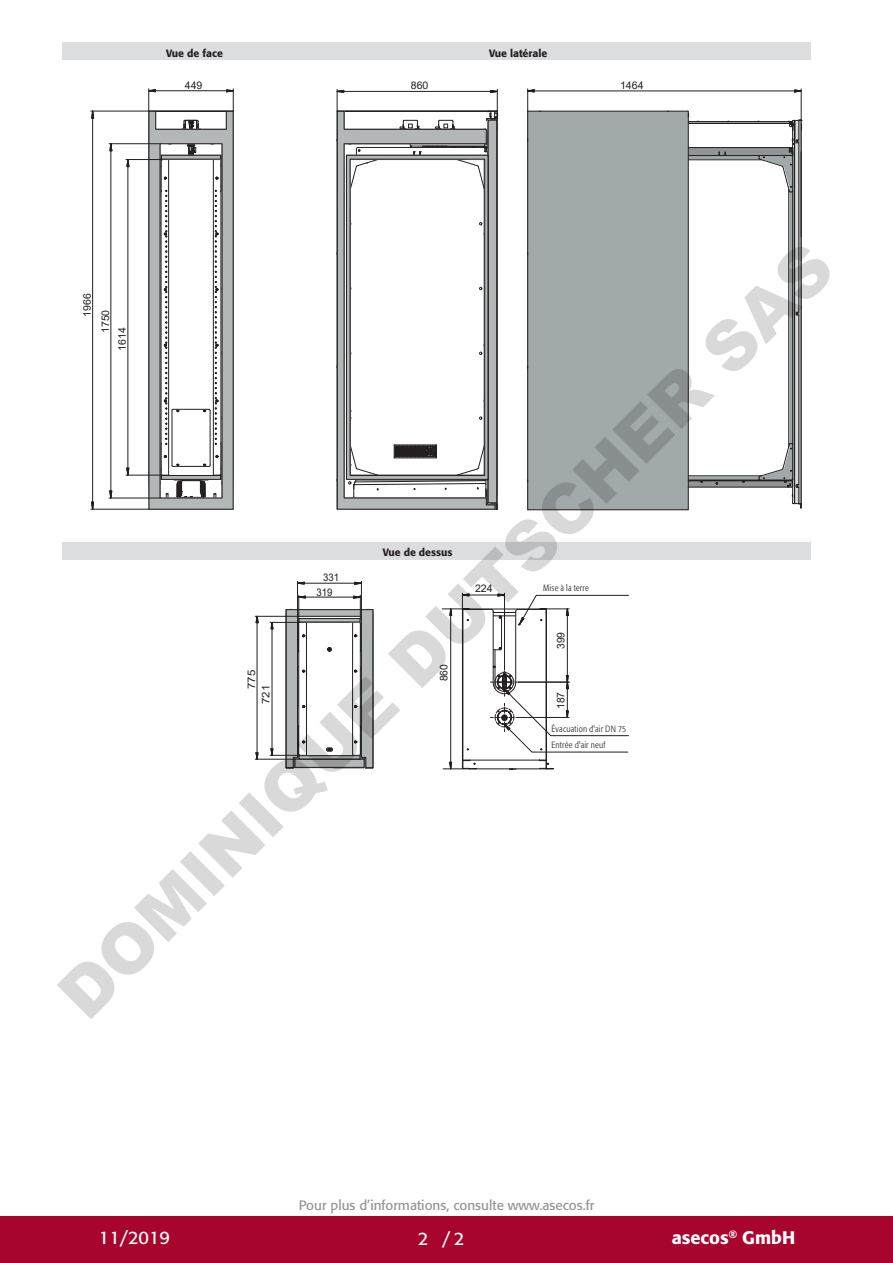
<style>
.page{position:relative;width:893px;height:1263px;background:#fff}
.page>*{position:absolute;margin:0;border:0;box-sizing:border-box;transform-origin:0 0}
.t1{font:900 67.95px "Arial";color:rgb(0 0 0/.15)}
.t2{font:500 18px "Formata Pro";color:#fff}
.t3{font:18px "Formata Pro";color:#fff}
.CB_AF_U4-Fachhaendle{font:13.5px "Formata Pro";color:#939598}
.t4{font:10.5px "Arial";color:#231f20}
.t5{font:500 10.5px "Formata Pro";color:#231f20}
.t6{font:10.5px/14.4px "Arial";color:#231f20;scale:1.09 1}
.t7{font:10.5px/14.9px "Arial";color:#231f20;scale:.92 1}
.t8{font:300 condensed 9px/15.6px "Formata Pro";letter-spacing:.025em;color:#231f20}
</style>
<div class="page">
<div style="left:0;top:1216px;width:893px;height:47px;background:#a7052d"></div>
<div style="left:63px;top:43px;width:748px;height:17px;background:#dcdddf"></div>
<div style="left:687px;top:111px;width:2px;height:399px;border:1px solid #231f20"></div>
<hr style="left:528px;top:111px;width:160px;height:1px;background:#231f20">
<hr style="left:528px;top:509px;width:160px;height:1px;background:#231f20">
<svg style="left:687px;top:113px;width:115px;height:396px"></svg>
<hr style="left:801px;top:152px;width:1px;height:85px;background:#231f20">
<svg style="left:794px;top:89px;width:7px;height:4px"></svg>
<hr style="left:534px;top:91px;width:261px;height:1px;background:#231f20">
<hr style="left:801px;top:89px;width:1px;height:32px;background:#231f20">
<div style="left:63px;top:542px;width:748px;height:17px;background:#dcdddf"></div>
<svg style="left:109px;top:144px;width:4px;height:18px"></svg>
<svg style="left:109px;top:490px;width:4px;height:8px"></svg>
<hr style="left:110px;top:151px;width:1px;height:340px;background:#231f20">
<hr style="left:109px;top:143px;width:51px;height:1px;background:#231f20">
<hr style="left:109px;top:498px;width:51px;height:1px;background:#231f20">
<svg style="left:91px;top:501px;width:3px;height:8px"></svg>
<svg style="left:91px;top:110px;width:3px;height:19px"></svg>
<hr style="left:92px;top:118px;width:1px;height:384px;background:#231f20">
<hr style="left:91px;top:509px;width:58px;height:1px;background:#231f20">
<hr style="left:91px;top:111px;width:58px;height:1px;background:#231f20">
<svg style="left:138px;top:89px;width:106px;height:471px"></svg>
<svg style="left:126px;top:160px;width:4px;height:18px"></svg>
<svg style="left:126px;top:467px;width:4px;height:8px"></svg>
<hr style="left:127px;top:167px;width:1px;height:301px;background:#231f20">
<hr style="left:126px;top:159px;width:36px;height:1px;background:#231f20">
<hr style="left:126px;top:475px;width:36px;height:1px;background:#231f20">
<svg style="left:255px;top:615px;width:4px;height:18px"></svg>
<svg style="left:255px;top:752px;width:4px;height:7px"></svg>
<hr style="left:257px;top:623px;width:1px;height:130px;background:#231f20">
<hr style="left:255px;top:759px;width:40px;height:1px;background:#231f20">
<hr style="left:255px;top:616px;width:43px;height:1px;background:#231f20">
<svg style="left:269px;top:42px;width:360px;height:728px"></svg>
<p class="t5" style="left:166px;top:46px;width:58px">Vue de face</p>
<p class="t5" style="left:489px;top:47px;width:60px">Vue latérale</p>
<p class="t4" style="left:185px;top:78px;width:19px">449</p>
<p class="t4" style="left:411px;top:78px;width:19px">860</p>
<p class="t4" style="left:620px;top:78px;width:25px">1464</p>
<h1 class="t1" style="left:35px;top:971px;width:1063px;rotate:-45deg">DOMINIQUE DUTSCHER SAS</h1>
<p class="t4" style="left:80px;top:317px;width:25px;rotate:-90deg">1966</p>
<p class="t4" style="left:98px;top:333px;width:25px;rotate:-90deg">1750</p>
<p class="t4" style="left:115px;top:351px;width:25px;rotate:-90deg">1614</p>
<p class="t5" style="left:383px;top:546px;width:71px">Vue de dessus</p>
<p class="t7" style="left:317px;top:570px;width:26px;text-indent:6px">331<br>319</p>
<p class="t8" style="left:543px;top:580px;width:47px">Mise à la terre</p>
<p class="t4" style="left:475px;top:582px;width:19px">224</p>
<p class="t4" style="left:554px;top:649px;width:19px;rotate:-90deg">399</p>
<p class="t4" style="left:437px;top:681px;width:19px;rotate:-90deg">860</p>
<p class="t6" style="left:244px;top:704px;width:33px;text-indent:15px;rotate:-90deg">775<br>721</p>
<p class="t4" style="left:553px;top:709px;width:19px;rotate:-90deg">187</p>
<p class="t8" style="left:552px;top:721px;width:76px">Évacuation d'air DN 75<br>Entrée d'air neuf</p>
<p class="CB_AF_U4-Fachhaendle" style="left:299px;top:1196px;width:297px">Pour plus d’informations, consulte www.asecos.fr</p>
<h2 class="t3" style="left:99px;top:1225px;width:73px">11/2019</h2>
<h2 class="t3" style="left:418px;top:1227px;width:48px">2 /2</h2>
<h2 class="t2" style="left:672px;top:1225px;width:125px">asecos<sup>®</sup> GmbH</h2>
</div>
